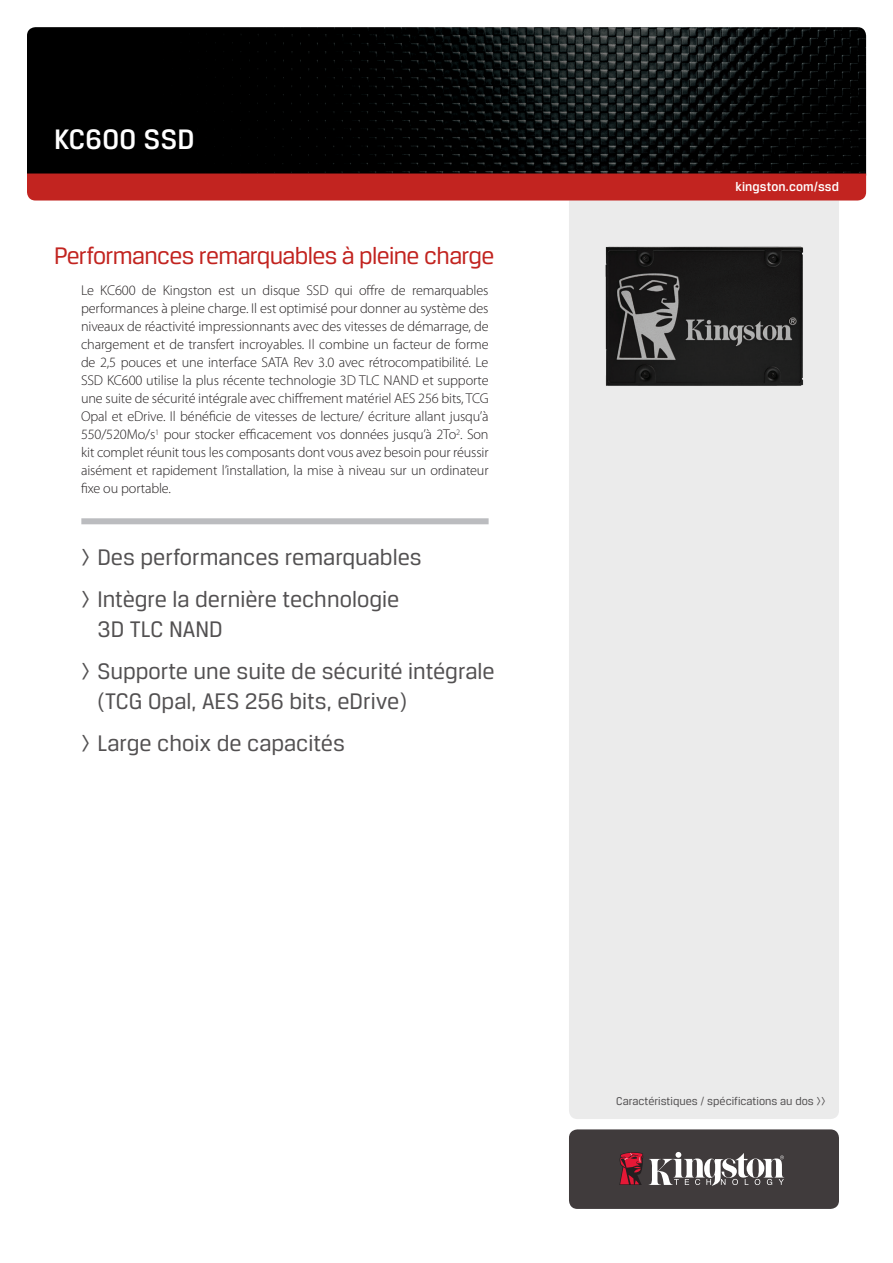
<style>
.page{position:relative;width:893px;height:1263px;background:#fff}
.page>*{position:absolute;margin:0;border:0;box-sizing:border-box;transform-origin:0 0}
.t1{font:500 30px "Breuer Text";letter-spacing:.01em;color:#fff}
.t2{font:25.5px "Breuer Text";letter-spacing:-.025em;color:#c22420}
.t3{font:24px/42px "Breuer Text";color:#525051}
.t4{font:300 14.25px/18px "Myriad Pro";letter-spacing:-.01em;color:#231f20;text-align:justify}
.t5{font:500 13.5px "Breuer Text";letter-spacing:.01em;color:#fff}
.t6{font:12px "Breuer Text";color:#525051}
</style>
<div class="page">
<img style="left:27px;top:27px;width:839px;height:146px">
<div style="left:569px;top:200px;width:270px;height:919px;background:#ebebeb"></div>
<div style="left:27px;top:173px;width:839px;height:27px;background:#c22420"></div>
<div style="left:569px;top:1129px;width:270px;height:80px;background:#403b3c;border-radius:9px"></div>
<svg style="left:649px;top:1152px;width:135px;height:34px"></svg>
<svg style="left:619px;top:1152px;width:24px;height:33px"></svg>
<img style="left:583px;top:240px;width:243px;height:153px">
<div style="left:81px;top:518px;width:408px;height:6px;background:#bbbcbf"></div>
<h1 class="t1" style="left:54px;top:122px;width:142px">KC600 SSD</h1>
<h2 class="t2" style="left:54px;top:242px;width:442px">Performances remarquables à pleine charge</h2>
<p class="t4" style="left:81px;top:282px;width:409px">Le KC600 de Kingston est un disque SSD qui offre de remarquables performances à pleine charge. Il est optimisé pour donner au système des niveaux de réactivité impressionnants avec des vitesses de démarrage, de chargement et de transfert incroyables. Il combine un facteur de forme de 2,5 pouces et une interface SATA Rev 3.0 avec rétrocompatibilité. Le SSD KC600 utilise la plus récente technologie 3D TLC NAND et supporte une suite de sécurité intégrale avec chiffrement matériel AES 256 bits, TCG Opal et eDrive. Il bénéficie de vitesses de lecture/ écriture allant jusqu’à 550/520Mo/s<sup>1</sup> pour stocker efficacement vos données jusqu’à 2To<sup>2</sup>. Son kit complet réunit tous les composants dont vous avez besoin pour réussir aisément et rapidement l’installation, la mise à niveau sur un ordinateur fixe ou portable.</p>
<h3 class="t3" style="left:81px;top:536px;width:342px">&gt; Des performances remarquables &gt; Intègre la dernière technologie</h3>
<h3 class="t3" style="left:81px;top:608px;width:415px;text-indent:16px">3D TLC NAND<br>&gt; Supporte une suite de sécurité intégrale</h3>
<h3 class="t3" style="left:81px;top:680px;width:328px;text-indent:16px">(TCG Opal, AES 256 bits, eDrive) &gt; Large choix de capacités</h3>
<p class="t5" style="left:735px;top:179px;width:105px">kingston.com/ssd</p>
<p class="t6" style="left:616px;top:1094px;width:211px">Caractéristiques / spécifications au dos &gt;&gt;</p>
</div>
